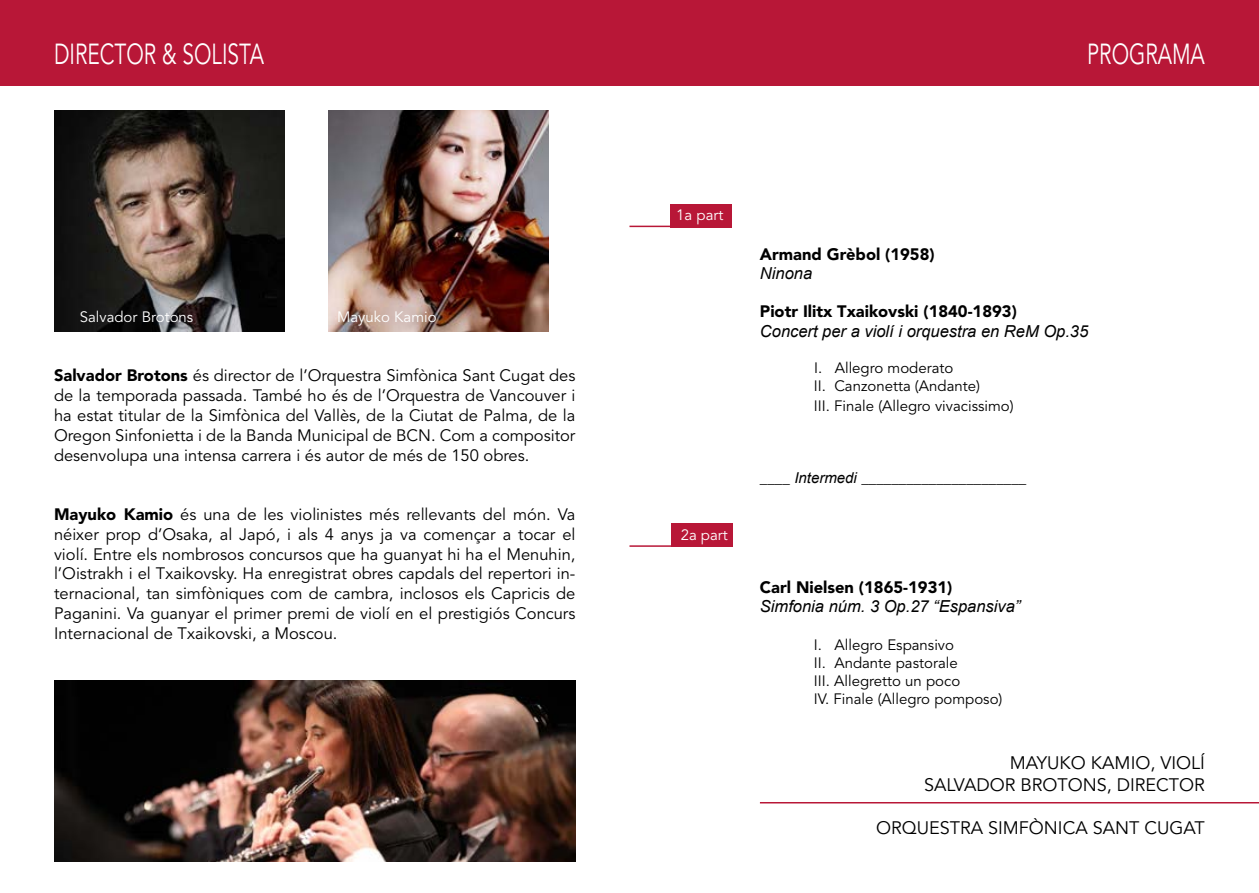
<style>
.page{position:relative;width:1259px;height:893px;background:#fff}
.page>*{position:absolute;margin:0;border:0;box-sizing:border-box;transform-origin:0 0}
.t1{font:28.8px "Avenir LT Std";color:#fff;scale:.72 1}
.t2{font:18px/21.6px "Avenir LT Std";color:#000;text-align:right}
.t3{font:16.5px/19.8px "Avenir LT Std";color:#000;text-align:justify}
.t4{font:900 16.5px "Avenir LT Std";color:#000}
.t5{font:italic 16.5px "Arial";color:#000}
.t6{font:15px/18px "Avenir LT Std";color:#000}
.t7{font:15px "Avenir LT Std";color:#fff}
.t8{font:900 15px "Avenir LT Std";color:#000}
.s1{font-weight:900}
.s2{font-family:"Arial";font-weight:400;font-style:italic}
</style>
<div class="page">
<div style="left:629px;top:0;width:630px;height:85px;background:#b81737"></div>
<div style="left:670px;top:204px;width:62px;height:23px;background:#b81737"></div>
<hr style="left:629px;top:226px;width:41px;height:1px;background:#b81737">
<div style="left:671px;top:524px;width:61px;height:23px;background:#b81737"></div>
<hr style="left:629px;top:545px;width:42px;height:2px;background:#b81737">
<hr style="left:760px;top:802px;width:499px;height:1px;background:#b81737">
<div style="left:0;top:0;width:629px;height:85px;background:#b81737"></div>
<img style="left:329px;top:111px;width:220px;height:220px">
<img style="left:54px;top:111px;width:231px;height:220px">
<img style="left:54px;top:680px;width:521px;height:181px">
<h1 class="t1" style="left:54px;top:37px;width:293px">DIRECTOR &amp; SOLISTA</h1>
<p class="t7" style="left:80px;top:308px;width:115px">Salvador Brotons</p>
<p class="t7" style="left:337px;top:308px;width:101px">Mayuko Kamio</p>
<p class="t3" style="left:54px;top:366px;width:523px"><span class="s1">Salvador Brotons</span> és director de l’Orquestra Simfònica Sant Cugat des de la temporada passada. També ho és de l’Orquestra de Vancouver i ha estat titular de la Simfònica del Vallès, de la Ciutat de Palma, de la Oregon Sinfonietta i de la Banda Municipal de BCN. Com a compositor desenvolupa una intensa carrera i és autor de més de 150 obres.</p>
<p class="t3" style="left:54px;top:505px;width:523px"><span class="s1">Mayuko Kamio</span> és una de les violinistes més rellevants del món. Va néixer prop d’Osaka, al Japó, i als 4 anys ja va començar a tocar el violí. Entre els nombrosos concursos que ha guanyat hi ha el Menuhin, l’Oistrakh i el Txaikovsky. Ha enregistrat obres capdals del repertori in&shy;ternacional, tan simfòniques com de cambra, inclosos els Capricis de Paganini. Va guanyar el primer premi de violí en el prestigiós Concurs Internacional de Txaikovski, a Moscou.</p>
<h1 class="t1" style="left:1087px;top:37px;width:165px">PROGRAMA</h1>
<p class="t7" style="left:676px;top:207px;width:49px">1a part</p>
<p class="t7" style="left:680px;top:526px;width:49px">2a part</p>
<p class="t4" style="left:760px;top:244px;width:176px">Armand Grèbol (1958)</p>
<p class="t5" style="left:760px;top:263px;width:54px">Ninona</p>
<p class="t4" style="left:760px;top:301px;width:258px">Piotr Ilitx Txaikovski (1840-1893)</p>
<p class="t5" style="left:760px;top:320px;width:330px">Concert per a violí i orquestra en ReM Op.35</p>
<p class="t6" style="left:814px;top:359px;width:168px">I. Allegro moderato<br>II. Canzonetta (Andante)</p>
<p class="t6" style="left:814px;top:397px;width:201px">III. Finale (Allegro vivacissimo)</p>
<p class="t8" style="left:760px;top:468px;width:268px">____ <span class="s2">Intermedi</span> ______________________</p>
<p class="t4" style="left:760px;top:577px;width:194px">Carl Nielsen (1865-1931)</p>
<p class="t5" style="left:760px;top:596px;width:262px">Simfonia núm. 3 Op.27 “Espansiva”</p>
<p class="t6" style="left:814px;top:636px;width:190px">I. Allegro Espansivo<br>II. Andante pastorale<br>III. Allegretto un poco<br>IV. Finale (Allegro pomposo)</p>
<p class="t2" style="left:924px;top:752px;width:282px">MAYUKO KAMIO, VIOLÍ<br>SALVADOR BROTONS, DIRECTOR</p>
<p class="t2" style="left:876px;top:817px;width:330px">ORQUESTRA SIMFÒNICA SANT CUGAT</p>
</div>
